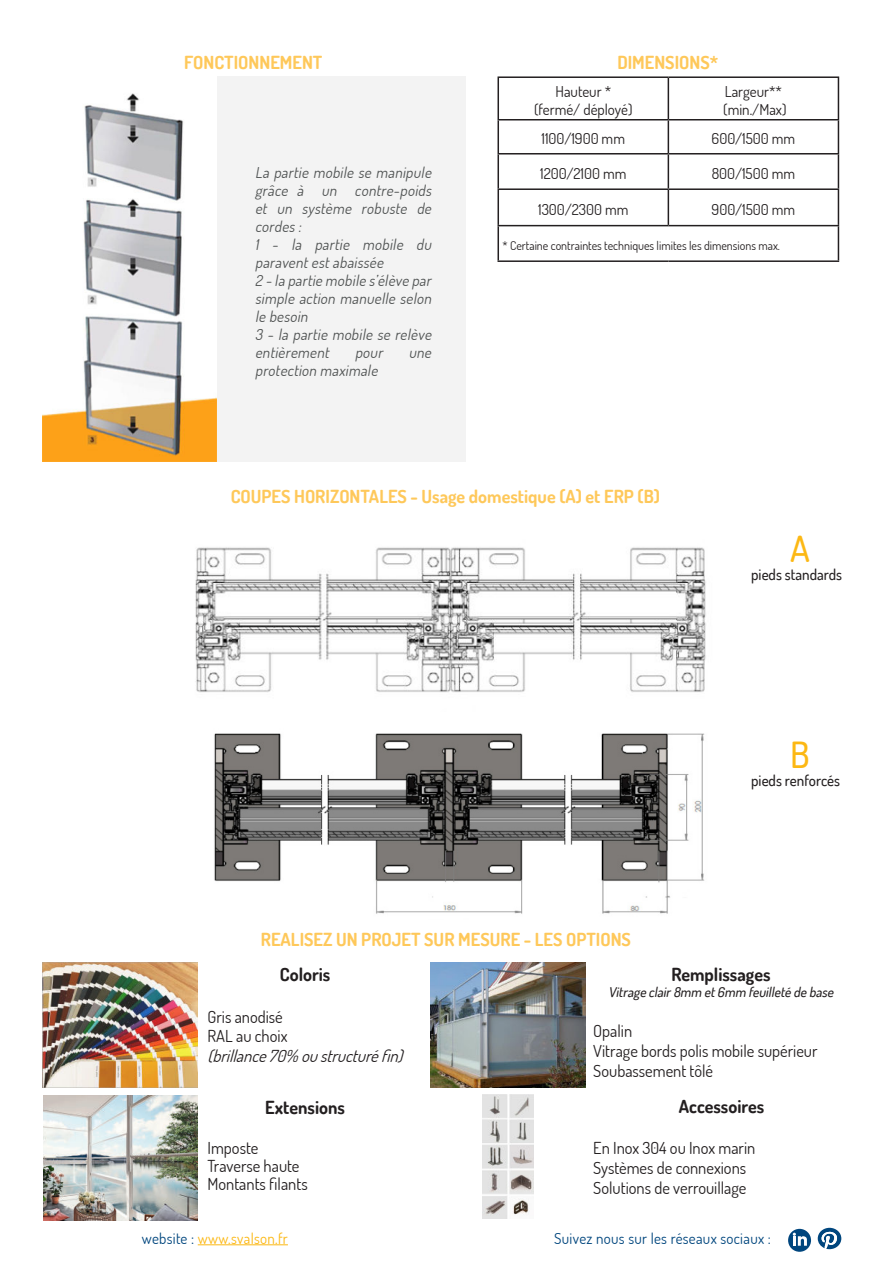
<style>
.page{position:relative;width:893px;height:1263px;background:#fff}
.page>*{position:absolute;margin:0;border:0;box-sizing:border-box;transform-origin:0 0}
.t1{font:500 36px "Dosis";color:#fcb814}
.t2{font:700 18px "Dosis";color:#fec85a}
.t3{font:700 18px "Dosis";color:#231f20}
.t4{font:16.5px/19.8px "Dosis";color:#231f20}
.t5{font:italic 16.5px "Dosis";color:#231f20}
.t6{font:italic 15px/18px "Dosis";color:#4f5252}
.t7{font:15px/18px "Dosis";color:#231f20;text-align:center}
.t8{font:15px "Dosis";letter-spacing:.02em;color:#00467e}
.t9{font:500 15px "Dosis";color:#231f20}
.t10{font:15px "Dosis";letter-spacing:.02em;color:#fcb814}
.t11{font:italic 500 13.5px "Dosis";color:#231f20}
.t12{font:12px "Dosis";color:#231f20}
.s1{color:#00467e}
</style>
<div class="page">
<svg style="left:818px;top:1228px;width:23px;height:21px"></svg>
<div style="left:788px;top:1229px;width:23px;height:23px;background:#00467e;border-radius:50%"></div>
<svg style="left:793px;top:1233px;width:14px;height:13px"></svg>
<hr style="left:198px;top:1244px;width:90px;height:1px;background:#fcb814">
<div style="left:217px;top:76px;width:248px;height:386px;background:#f3f3f3"></div>
<hr style="left:497px;top:76px;width:171px;height:2px;background:#231f20">
<hr style="left:497px;top:78px;width:2px;height:41px;background:#231f20">
<hr style="left:668px;top:76px;width:171px;height:2px;background:#231f20">
<hr style="left:668px;top:78px;width:1px;height:41px;background:#231f20">
<hr style="left:838px;top:78px;width:1px;height:41px;background:#231f20">
<hr style="left:497px;top:119px;width:171px;height:1px;background:#231f20">
<hr style="left:497px;top:120px;width:2px;height:33px;background:#231f20">
<hr style="left:668px;top:119px;width:171px;height:1px;background:#231f20">
<hr style="left:668px;top:120px;width:1px;height:33px;background:#231f20">
<hr style="left:838px;top:120px;width:1px;height:33px;background:#231f20">
<hr style="left:497px;top:153px;width:171px;height:2px;background:#231f20">
<hr style="left:497px;top:155px;width:2px;height:33px;background:#231f20">
<hr style="left:668px;top:153px;width:171px;height:2px;background:#231f20">
<hr style="left:668px;top:155px;width:1px;height:33px;background:#231f20">
<hr style="left:838px;top:155px;width:1px;height:33px;background:#231f20">
<hr style="left:497px;top:188px;width:171px;height:2px;background:#231f20">
<hr style="left:497px;top:190px;width:2px;height:35px;background:#231f20">
<hr style="left:668px;top:188px;width:171px;height:2px;background:#231f20">
<hr style="left:668px;top:190px;width:1px;height:35px;background:#231f20">
<hr style="left:838px;top:190px;width:1px;height:35px;background:#231f20">
<hr style="left:497px;top:225px;width:171px;height:1px;background:#231f20">
<hr style="left:497px;top:226px;width:2px;height:34px;background:#231f20">
<hr style="left:668px;top:225px;width:171px;height:1px;background:#231f20">
<hr style="left:838px;top:226px;width:1px;height:34px;background:#231f20">
<hr style="left:497px;top:260px;width:171px;height:2px;background:#231f20">
<hr style="left:668px;top:260px;width:171px;height:2px;background:#231f20">
<img style="left:43px;top:93px;width:174px;height:369px">
<img style="left:43px;top:963px;width:154px;height:124px">
<img style="left:431px;top:963px;width:154px;height:124px">
<img style="left:483px;top:1094px;width:50px;height:125px">
<img style="left:43px;top:1096px;width:155px;height:124px">
<img style="left:195px;top:547px;width:511px;height:146px">
<img style="left:214px;top:733px;width:491px;height:181px">
<p class="t2" style="left:184px;top:53px;width:140px">FONCTIONNEMENT</p>
<p class="t2" style="left:617px;top:52px;width:102px">DIMENSIONS*</p>
<p class="t6" style="left:255px;top:165px;width:180px">La partie mobile se manipule grâce à un contre-poids et un système robuste de cordes :<br>1 - la partie mobile du paravent est abaissée<br>2 - la partie mobile s’élève par simple action manuelle selon le besoin<br>3 - la partie mobile se relève entièrement</p>
<p class="t6" style="left:355px;top:345px;width:32px">pour</p>
<p class="t6" style="left:409px;top:345px;width:26px">une</p>
<p class="t6" style="left:255px;top:363px;width:127px">protection maximale</p>
<p class="t7" style="left:534px;top:84px;width:100px">Hauteur * (fermé/ déployé)</p>
<p class="t7" style="left:723px;top:84px;width:65px;text-align:left">Largeur** (min./Max)</p>
<p class="t7" style="left:542px;top:131px;width:85px">1100/1900 mm</p>
<p class="t7" style="left:712px;top:131px;width:85px">600/1500 mm</p>
<p class="t7" style="left:540px;top:166px;width:88px">1200/2100 mm</p>
<p class="t7" style="left:712px;top:166px;width:85px">800/1500 mm</p>
<p class="t7" style="left:538px;top:202px;width:92px">1300/2300 mm</p>
<p class="t7" style="left:712px;top:202px;width:85px">900/1500 mm</p>
<p class="t12" style="left:502px;top:240px;width:279px">* Certaine contraintes techniques limites les dimensions max.</p>
<p class="t2" style="left:231px;top:486px;width:431px">COUPES HORIZONTALES - Usage domestique (A) et ERP (B)</p>
<p class="t2" style="left:261px;top:929px;width:372px">REALISEZ UN PROJET SUR MESURE - LES OPTIONS</p>
<h1 class="t1" style="left:790px;top:534px;width:21px">A</h1>
<p class="t9" style="left:751px;top:568px;width:92px">pieds standards</p>
<h1 class="t1" style="left:790px;top:741px;width:21px">B</h1>
<p class="t9" style="left:751px;top:775px;width:90px">pieds renforcés</p>
<p class="t3" style="left:280px;top:964px;width:52px">Coloris</p>
<p class="t4" style="left:208px;top:1008px;width:81px">Gris anodisé<br>RAL au choix</p>
<p class="t5" style="left:208px;top:1045px;width:202px">(brillance70% oustructuréfin)</p>
<p class="t3" style="left:265px;top:1097px;width:81px">Extensions</p>
<p class="t4" style="left:208px;top:1140px;width:102px;line-height:18px">Imposte<br>Traverse haute<br>Montants filants</p>
<p class="t3" style="left:671px;top:964px;width:101px">Remplissages</p>
<p class="t11" style="left:608px;top:987px;width:229px">Vitrage clair 8mm et6mm feuilleté de base</p>
<p class="t4" style="left:593px;top:1023px;width:226px">Opalin<br>Vitrage bords polis mobile supérieur<br>Soubassement tôlé</p>
<p class="t3" style="left:679px;top:1096px;width:87px">Accessoires</p>
<p class="t4" style="left:593px;top:1140px;width:164px">En Inox 304 ou Inox marin<br>Systèmes de connexions<br>Solutions de verrouillage</p>
<p class="t10" style="left:142px;top:1233px;width:148px"><span class="s1">website :</span> www.svalson.fr</p>
<p class="t8" style="left:554px;top:1229px;width:218px">Suivez nous sur les réseaux sociaux :</p>
</div>
